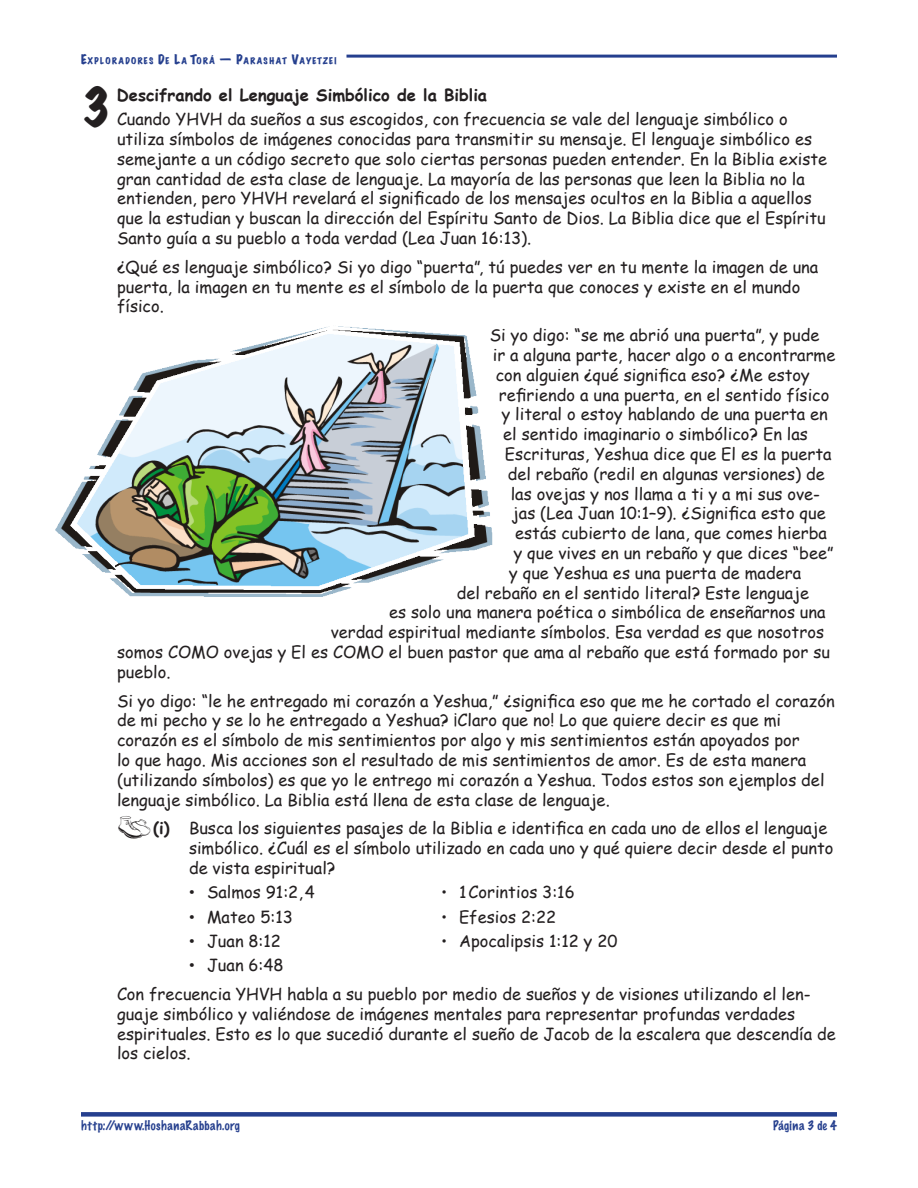
<style>
.page{position:relative;width:918px;height:1188px;background:#fff}
.page>*{position:absolute;margin:0;border:0;box-sizing:border-box;transform-origin:0 0}
.TE___hanging_indent{font:expanded 46.5px "Marker Felt";color:#231f20}
.TE_indent_left_2p{font:16.5px/19.8px "Comic Sans MS";color:#231f20}
.TE_Lists_BOOT_dbat{font:16.5px/19.8px "Comic Sans MS";color:#231f20}
.TE_Lists_bullets__L{font:16.5px "Comic Sans MS";color:#231f20}
.TE___hanging_indent-2{font:700 16.5px "Comic Sans MS";color:#231f20}
.t1{font:100 12px "Marker Felt";letter-spacing:.045em;color:#253f8e}
.t2{font:100 12px "Marker Felt";letter-spacing:.015em;color:#253f8e}
.t3{font:expanded 8.4px "Marker Felt";letter-spacing:.145em;color:#253f8e}
.s1{font-size:12px}
.s2{font-size:10.5px}
.s3{font-family:"Outfitters";font-size:22.5px}
.s4{font-weight:700}
.s5{font-family:"Adobe Caslon Pro"}
</style>
<div class="page">
<div style="left:81px;top:1112px;width:756px;height:5px;background:#253f8e"></div>
<hr style="left:346px;top:55px;width:491px;height:3px;background:#253f8e">
<img style="left:55px;top:326px;width:438px;height:271px">
<p class="t3" style="left:81px;top:54px;width:257px"><span class="s1">E</span>XPLORADORES <span class="s1">D</span>E <span class="s1">L</span>A <span class="s1">T</span>OR<span class="s2">Á</span> <span class="s1">— P</span>ARASHAT <span class="s1">V</span>AYETZEI</p>
<p class="TE___hanging_indent" style="left:81px;top:73px;width:32px">3</p>
<p class="TE___hanging_indent-2" style="left:117px;top:83px;width:372px">Descifrando el Lenguaje Simbólico de la Biblia</p>
<p class="TE_indent_left_2p" style="left:117px;top:109px;width:712px">Cuando YHVH da sueños a sus escogidos, con frecuencia se vale del lenguaje simbólico o utiliza símbolos de imágenes conocidas para transmitir su mensaje. El lenguaje simbólico es semejante a un código secreto que solo ciertas personas pueden entender. En la Biblia existe gran cantidad de esta clase de lenguaje. La mayoría de las personas que leen la Biblia no la entienden, pero YHVH revelará el significado de los mensajes ocultos en la Biblia a aquellos que la estudian y buscan la dirección del Espíritu Santo de Dios. La Biblia dice que el Espíritu Santo guía a su pueblo a toda verdad (Lea Juan 16:13).</p>
<p class="TE_indent_left_2p" style="left:117px;top:256px;width:703px">¿Qué es lenguaje simbólico? Si yo digo “puerta”, tú puedes ver en tu mente la imagen de una puerta, la imagen en tu mente es el símbolo de la puerta que conoces y existe en el mundo físico.</p>
<p class="TE_indent_left_2p" style="left:490px;top:325px;width:331px">Si yo digo: “se me abrió una puerta”, y pude</p>
<p class="TE_indent_left_2p" style="left:493px;top:344px;width:344px">ir a alguna parte, hacer algo o a encontrarme</p>
<p class="TE_indent_left_2p" style="left:496px;top:364px;width:316px">con alguien ¿qué significa eso? ¿Me estoy</p>
<p class="TE_indent_left_2p" style="left:499px;top:384px;width:332px">refiriendo a una puerta, en el sentido físico</p>
<p class="TE_indent_left_2p" style="left:502px;top:404px;width:328px">y literal o estoy hablando de una puerta en</p>
<p class="TE_indent_left_2p" style="left:503px;top:424px;width:306px">el sentido imaginario o simbólico? En las</p>
<p class="TE_indent_left_2p" style="left:505px;top:443px;width:328px">Escrituras, Yeshua dice que El es la puerta</p>
<p class="TE_indent_left_2p" style="left:508px;top:463px;width:319px">del rebaño (redil en algunas versiones) de</p>
<p class="TE_indent_left_2p" style="left:511px;top:483px;width:311px">las ovejas y nos llama a ti y a mi sus ove-</p>
<p class="TE_indent_left_2p" style="left:512px;top:503px;width:315px">jas (Lea Juan 10:1–9). ¿Significa esto que</p>
<p class="TE_indent_left_2p" style="left:515px;top:523px;width:313px">estás cubierto de lana, que comes hierba</p>
<p class="TE_indent_left_2p" style="left:514px;top:542px;width:321px">y que vives en un rebaño y que dices “bee”</p>
<p class="TE_indent_left_2p" style="left:509px;top:562px;width:293px">y que Yeshua es una puerta de madera</p>
<p class="TE_indent_left_2p" style="left:457px;top:582px;width:354px">del rebaño en el sentido literal? Este lenguaje</p>
<p class="TE_indent_left_2p" style="left:389px;top:602px;width:438px">es solo una manera poética o simbólica de enseñarnos una</p>
<p class="TE_indent_left_2p" style="left:331px;top:622px;width:495px">verdad espiritual mediante símbolos. Esa verdad es que nosotros</p>
<p class="TE_indent_left_2p" style="left:117px;top:641px;width:714px">somos COMO ovejas y El es COMO el buen pastor que ama al rebaño que está formado por su</p>
<p class="TE_indent_left_2p" style="left:117px;top:661px;width:55px">pueblo.</p>
<p class="TE_indent_left_2p" style="left:117px;top:690px;width:719px">Si yo digo: “le he entregado mi corazón a Yeshua,” ¿significa eso que me he cortado el corazón de mi pecho y se lo he entregado a Yeshua? ¡Claro que no! Lo que quiere decir es que mi corazón es el símbolo de mis sentimientos por algo y mis sentimientos están apoyados por<br>lo que hago. Mis acciones son el resultado de mis sentimientos de amor. Es de esta manera (utilizando símbolos) es que yo le entrego mi corazón a Yeshua. Todos estos son ejemplos del lenguaje simbólico. La Biblia está llena de esta clase de lenguaje.</p>
<p class="TE_Lists_BOOT_dbat" style="left:189px;top:818px;width:646px;text-indent:-72px"><span class="s3">5</span><span class="s4">(i)</span> Busca los siguientes pasajes de la Biblia e identifica en cada uno de ellos el lenguaje simbólico. ¿Cuál es el símbolo utilizado en cada uno y qué quiere decir desde el punto de vista espiritual?</p>
<p class="TE_Lists_bullets__L" style="left:189px;top:880px;width:128px"><span class="s5">•</span> Salmos 91:2,4</p>
<p class="TE_Lists_bullets__L" style="left:441px;top:880px;width:135px">• 1Corintios 3:16</p>
<p class="TE_Lists_bullets__L" style="left:189px;top:904px;width:105px"><span class="s5">•</span> Mateo 5:13</p>
<p class="TE_Lists_bullets__L" style="left:441px;top:904px;width:117px">• Efesios 2:22</p>
<p class="TE_Lists_bullets__L" style="left:189px;top:929px;width:94px"><span class="s5">•</span> Juan 8:12</p>
<p class="TE_Lists_bullets__L" style="left:441px;top:929px;width:178px">• Apocalipsis 1:12 y 20</p>
<p class="TE_Lists_bullets__L" style="left:189px;top:953px;width:96px"><span class="s5">•</span> Juan 6:48</p>
<p class="TE_indent_left_2p" style="left:117px;top:983px;width:720px">Con frecuencia YHVH habla a su pueblo por medio de sueños y de visiones utilizando el len&shy;guaje simbólico y valiéndose de imágenes mentales para representar profundas verdades espirituales. Esto es lo que sucedió durante el sueño de Jacob de la escalera que descendía de los cielos.</p>
<p class="t1" style="left:81px;top:1117px;width:161px">http://www.HoshanaRabbah.org</p>
<p class="t2" style="left:773px;top:1117px;width:65px">Página 3 de 4</p>
</div>
